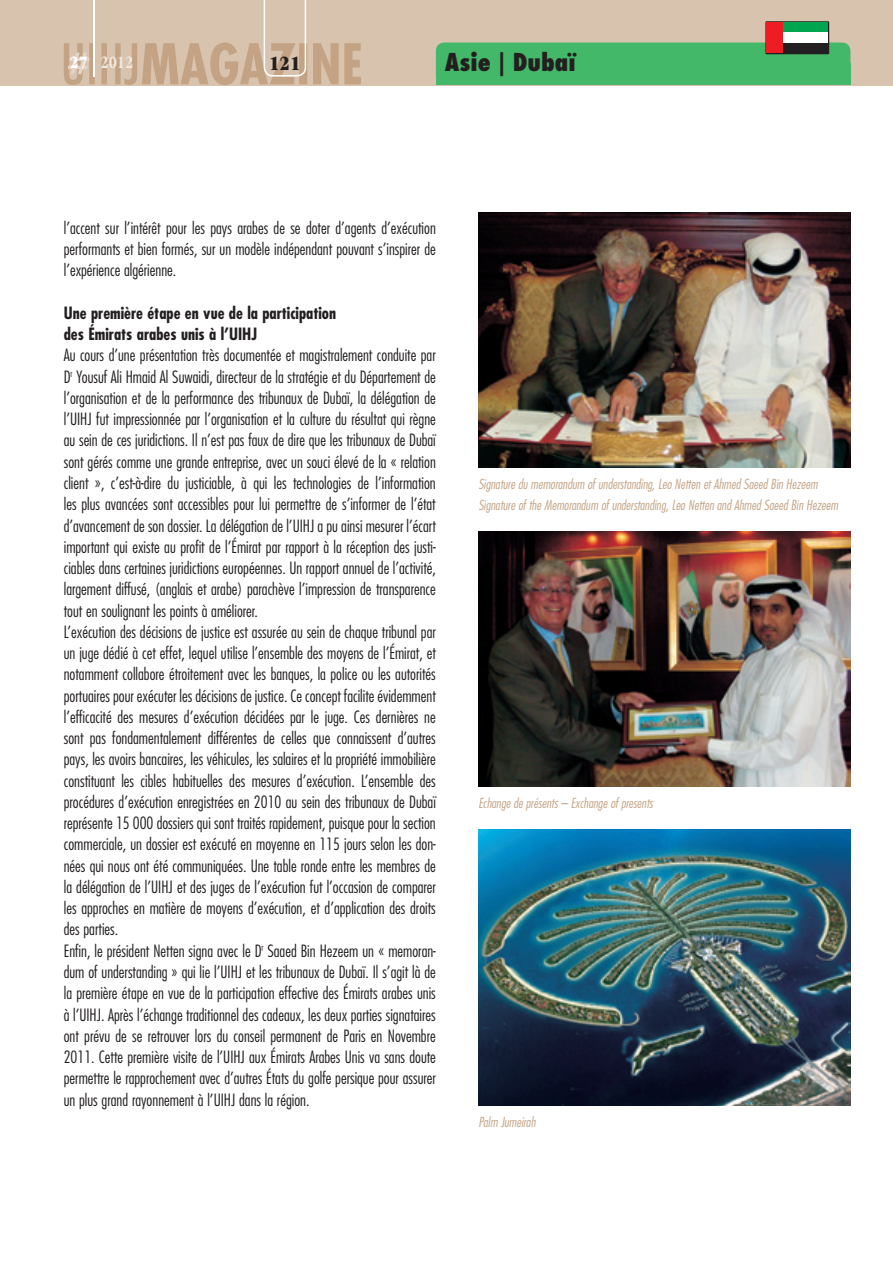
<style>
.page{position:relative;width:893px;height:1263px;background:#fff}
.page>*{position:absolute;margin:0;border:0;box-sizing:border-box;transform-origin:0 0}
.t1{font:800 condensed 24px "Futura Std";color:#231f20}
.t2{font:21px "ITC Garamond Std Ult Cond";color:#231f20}
.t3{font:700 condensed 18px "ITC Garamond Std";color:#f0e9df}
.t4{font:300 condensed 16.5px/21.3px "Futura Std";color:#231f20;text-align:justify}
.t5{font:700 condensed 16.5px/21.3px "Futura Std";color:#231f20}
.t6{font:italic 300 condensed 13.5px/21.3px "Futura Std";color:#c3a384}
.s1{font-family:"ITC Garamond Std Ult Cond";font-weight:400;font-stretch:normal;color:#fff}
</style>
<div class="page">
<div style="left:0;top:0;width:893px;height:85px;background:#d8c3ae"></div>
<svg style="left:64px;top:0;width:297px;height:85px"></svg>
<img style="left:478px;top:213px;width:372px;height:255px">
<img style="left:478px;top:531px;width:372px;height:256px">
<img style="left:478px;top:829px;width:372px;height:277px">
<div style="left:436px;top:43px;width:414px;height:42px;background:#44b869;border-radius:9px"></div>
<svg style="left:765px;top:21px;width:64px;height:33px"></svg>
<div style="left:766px;top:22px;width:62px;height:31px;background:#fff"></div>
<div style="left:766px;top:22px;width:62px;height:10px;background:#00a54f"></div>
<div style="left:766px;top:43px;width:62px;height:10px;background:#231f20"></div>
<div style="left:766px;top:22px;width:16px;height:31px;background:#ee1d23"></div>
<p class="t3" style="left:70px;top:52px;width:65px"><span class="s1">27</span> 2012</p>
<p class="t2" style="left:269px;top:51px;width:33px">121</p>
<h1 class="t1" style="left:445px;top:47px;width:132px">Asie | Dubaï</h1>
<p class="t4" style="left:64px;top:217px;width:374px">l’accent sur l’intérêt pour les pays arabes de se doter d’agents d’exécution performants et bien formés, sur un modèle indépendant pouvant s’inspirer de l’expérience algérienne.</p>
<p class="t5" style="left:64px;top:302px;width:274px">Une première étape en vue de la participation des émirats arabes unis à l’UIHJ</p>
<p class="t4" style="left:64px;top:345px;width:374px;text-align:left">Au cours d’une présentation très documentée et magistralement conduite par D<sup>r</sup> Yousuf Ali Hmaid Al Suwaidi, directeur de la stratégie et du Département de l’organisation et de la performance des tribunaux de Dubaï, la délégation de l’UIHJ fut impressionnée par l’organisation et la culture du résultat qui règne au sein de ces juridictions. Il n’est pas faux de dire que les tribunaux de Dubaï sont gérés comme une grande entreprise, avec un souci élevé de la « relation client », c’est-à-dire du justiciable, à qui les technologies de l’information les plus avancées sont accessibles pour lui permettre de s’informer de l’état d’avancement de son dossier. La délégation de l’UIHJ a pu ainsi mesurer l’écart important qui existe au profit de l’Émirat par rapport à la réception des justi&shy;ciables dans certaines juridictions européennes. Un rapport annuel de l’activité, largement diffusé, (anglais et arabe) parachève l’impression de transparence tout en soulignant les points à améliorer.<br>L’exécution des décisions de justice est assurée au sein de chaque tribunal par un juge dédié à cet effet, lequel utilise l’ensemble des moyens de l’Émirat, et notamment collabore étroitement avec les banques, la police ou les autorités portuaires pour exécuter les décisions de justice. Ce concept facilite évidemment l’efficacité des mesures d’exécution décidées par le juge. Ces dernières ne sont pas fondamentalement différentes de celles que connaissent d’autres pays, les avoirs bancaires, les véhicules, les salaires et la propriété immobilière constituant les cibles habituelles des mesures d’exécution. L’ensemble des procédures d’exécution enregistrées en 2010 au sein des tribunaux de Dubaï représente 15 000 dossiers qui sont traités rapidement, puisque pour la section commerciale, un dossier est exécuté en moyenne en 115 jours selon les don&shy;nées qui nous ont été communiquées. Une table ronde entre les membres de la délégation de l’UIHJ et des juges de l’exécution fut l’occasion de comparer les approches en matière de moyens d’exécution, et d’application des droits des parties.<br>Enfin, le président Netten signa avec le D<sup>r</sup> Saaed Bin Hezeem un « memoran&shy;dum of understanding » qui lie l’UIHJ et les tribunaux de Dubaï. Il s’agit là de la première étape en vue de la participation effective des Émirats arabes unis à l’UIHJ. Après l’échange traditionnel des cadeaux, les deux parties signataires ont prévu de se retrouver lors du conseil permanent de Paris en Novembre 2011. Cette première visite de l’UIHJ aux Émirats Arabes Unis va sans doute permettre le rapprochement avec d’autres États du golfe persique pour assurer un plus grand rayonnement à l’UIHJ dans la région.</p>
<p class="t6" style="left:478px;top:474px;width:361px">Signature du memorandum of understanding, Leo Netten et Ahmed Saeed Bin Hezeem<br>Signature of the Memorandum of understanding, Leo Netten and Ahmed Saeed Bin Hezeem</p>
<p class="t6" style="left:478px;top:793px;width:176px">Echange de présents – Exchange of presents</p>
<p class="t6" style="left:478px;top:1112px;width:59px">Palm Jumeirah</p>
</div>
